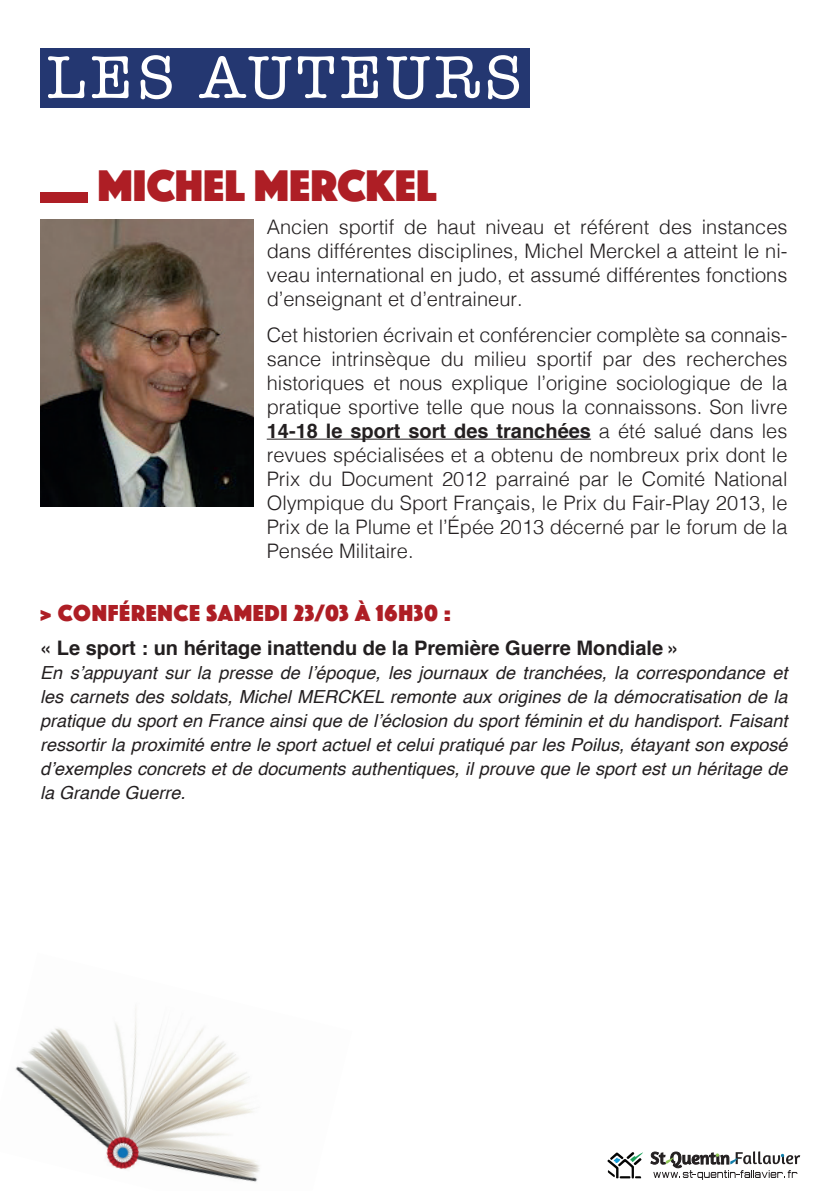
<style>
.page{position:relative;width:840px;height:1191px;background:#fff}
.page>*{position:absolute;margin:0;border:0;box-sizing:border-box;transform-origin:0 0}
.t1{font:62px "American Typewriter";letter-spacing:.07em;color:#fff}
.t2{font:46px "Phosphate Solid";color:#ae1e25}
.t3{font:24px "Phosphate Solid";letter-spacing:.03em;color:#ae1e25}
.t4{font:300 20px/24px "Helvetica";color:#231f20;text-align:justify}
.t5{font:700 20px "Helvetica";color:#231f20}
.t6{font:italic 18px/24px "Helvetica";color:#231f20;text-align:justify}
.s1{font-weight:700}
</style>
<div class="page">
<div style="left:40px;top:48px;width:489px;height:60px;background:#243771"></div>
<img style="left:15px;top:1009px;width:245px;height:173px">
<svg style="left:607px;top:1152px;width:35px;height:26px"></svg>
<svg style="left:650px;top:1151px;width:149px;height:28px"></svg>
<div style="left:40px;top:192px;width:47px;height:11px;background:#ae1e25"></div>
<hr style="left:266px;top:438px;width:324px;height:1px;background:#231f20">
<img style="left:40px;top:219px;width:213px;height:287px">
<h1 class="t1" style="left:47px;top:30px;width:477px">LES AUTEURS</h1>
<h2 class="t2" style="left:97px;top:153px;width:340px">MICHEL MERCKEL</h2>
<p class="t4" style="left:266px;top:213px;width:522px">Ancien sportif de haut niveau et référent des instances dans différentes disciplines, Michel Merckel a atteint le ni&shy;veau international en judo, et assumé différentes fonctions d’enseignant et d’entraineur.</p>
<p class="t4" style="left:266px;top:321px;width:522px">Cet historien écrivain et conférencier complète sa connais&shy;sance intrinsèque du milieu sportif par des recherches historiques et nous explique l’origine sociologique de la pratique sportive telle que nous la connaissons. Son livre <span class="s1">14-18 le sport sort des tranchées</span> a été salué dans les revues spécialisées et a obtenu de nombreux prix dont le Prix du Document 2012 parrainé par le Comité National Olympique du Sport Français, le Prix du Fair-Play 2013, le Prix de la Plume et l’Épée 2013 décerné par le forum de la Pensée Militaire.</p>
<p class="t3" style="left:40px;top:596px;width:412px">&gt; CONFÉRENCE SAMEDI 23/03 À 16H30 :</p>
<p class="t5" style="left:40px;top:632px;width:641px">« Le sport : un héritage inattendu de la Première Guerre Mondiale »</p>
<p class="t6" style="left:40px;top:661px;width:748px">En s’appuyant sur la presse de l’époque, les journaux de tranchées, la correspondance et les carnets des soldats, Michel MERCKEL remonte aux origines de la démocratisation de la pratique du sport en France ainsi que de l’éclosion du sport féminin et du handisport. Faisant ressortir la proximité entre le sport actuel et celui pratiqué par les Poilus, étayant son exposé d’exemples concrets et de documents authentiques, il prouve que le sport est un héritage de la Grande Guerre.</p>
</div>
